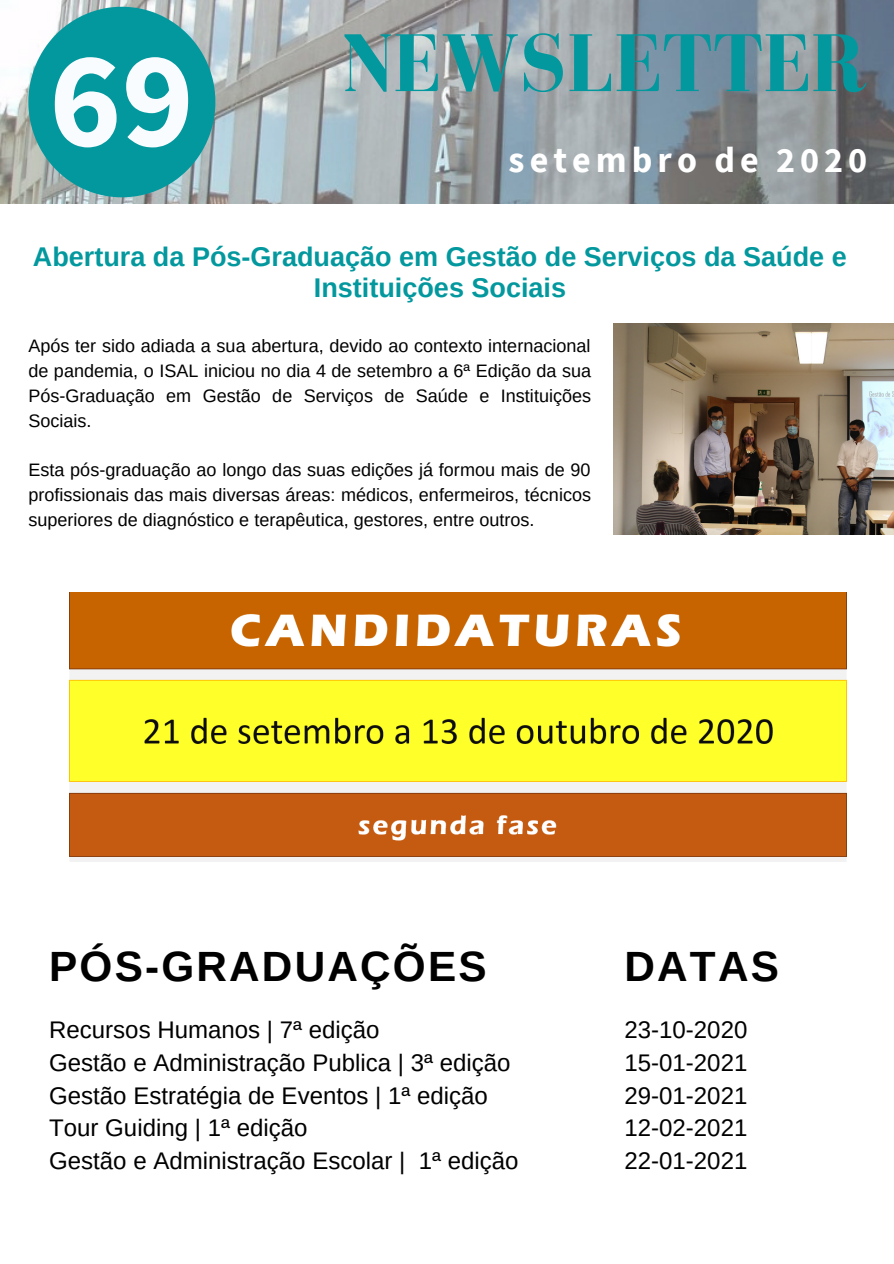
<style>
.page{position:relative;width:894px;height:1264px;background:#fff}
.page>*{position:absolute;margin:0;border:0;box-sizing:border-box;transform-origin:0 0}
.t1{font:700 136.95px "Source Sans Pro";color:#f9fcff}
.t2{font:700 84px "Bodoni FLF";color:#03989e}
.t3{font:700 42.3px "Arimo";letter-spacing:.05em;color:#000}
.t4{font:700 36px "Source Sans Pro";letter-spacing:.14em;color:#fff}
.t5{font:700 27px/30.5px "Arimo";color:#03989e;text-align:center}
.t6{font:24px/32.7px "Arimo";color:#000}
.t7{font:18px/24.8px "Arimo";color:#000;text-align:justify}
</style>
<div class="page">
<img style="left:0;top:0;width:893px;height:204px">
<svg style="left:28px;top:7px;width:187px;height:190px;background:#2ba1a6"></svg>
<img style="left:613px;top:323px;width:280px;height:212px">
<img style="left:70px;top:592px;width:776px;height:269px">
<h1 class="t1" style="left:49px;top:11px;width:146px">69</h1>
<h2 class="t2" style="left:341px;top:18px;width:527px">NEWSLETTER</h2>
<h3 class="t4" style="left:508px;top:136px;width:360px">setembro de 2020</h3>
<h3 class="t5" style="left:33px;top:242px;width:815px">Abertura da Pós-Graduação em Gestão de Serviços da Saúde e<br>Instituições Sociais</h3>
<p class="t7" style="left:28px;top:333px;width:564px">Após ter sido adiada a sua abertura, devido ao contexto internacional de pandemia, o ISAL iniciou no dia 4 de setembro a 6ª Edição da sua Pós-Graduação em Gestão de Serviços de Saúde e Instituições Sociais.</p>
<p class="t7" style="left:28px;top:457px;width:564px">Esta pós-graduação ao longo das suas edições já formou mais de 90 profissionais das mais diversas áreas: médicos, enfermeiros, técnicos superiores de diagnóstico e terapêutica, gestores, entre outros.</p>
<h3 class="t3" style="left:49px;top:942px;width:439px">PÓS-GRADUAÇÕES</h3>
<h3 class="t6" style="left:49px;top:1013px;width:470px">Recursos Humanos | 7ª edição<br>Gestão e Administração Publica | 3ª edição Gestão Estratégia de Eventos | 1ª edição Tour Guiding | 1ª edição<br>Gestão e Administração Escolar | 1ª edição</h3>
<h3 class="t3" style="left:624px;top:942px;width:156px">DATAS</h3>
<h3 class="t6" style="left:624px;top:1013px;width:124px;text-align:justify">23-10-2020<br>15-01-2021<br>29-01-2021<br>12-02-2021<br>22-01-2021</h3>
</div>
